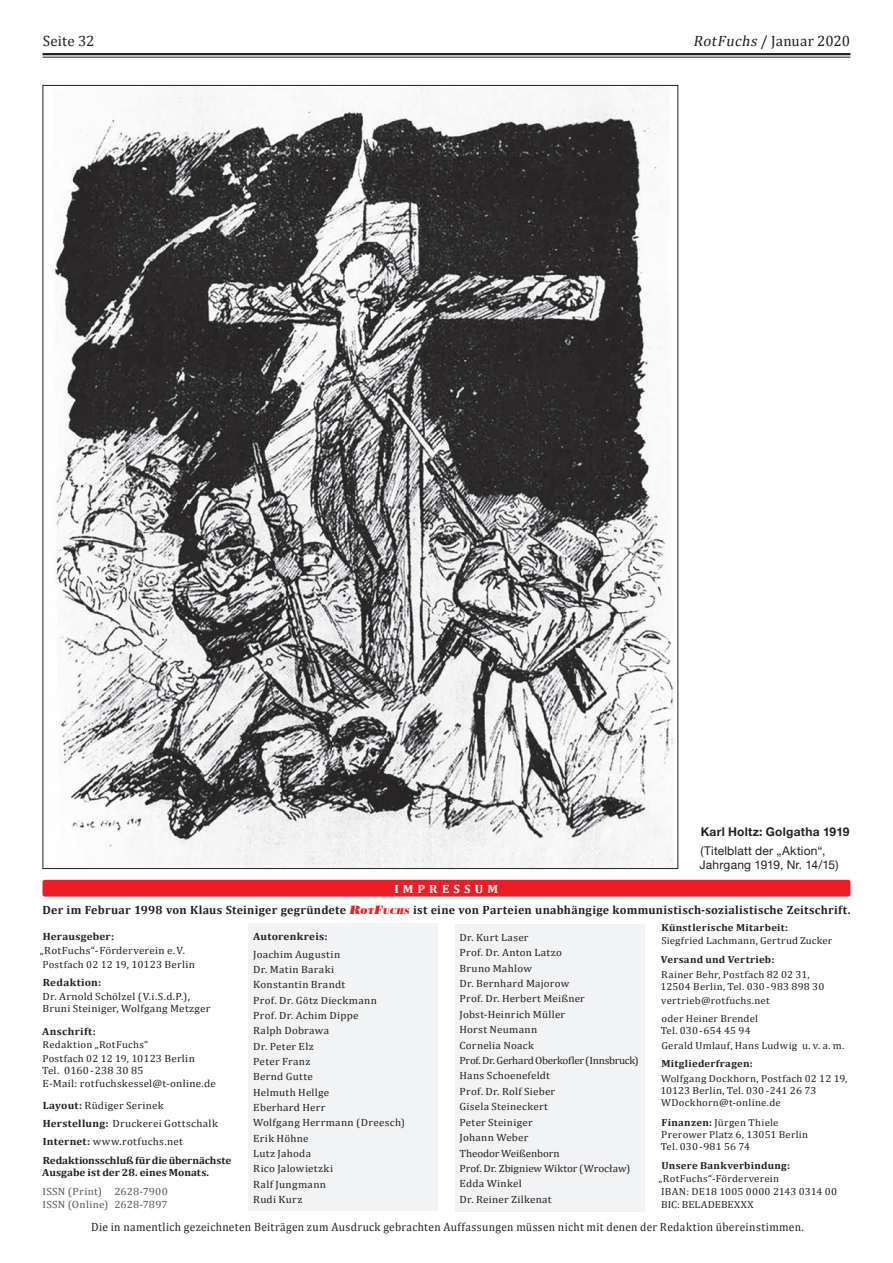
<style>
.page{position:relative;width:893px;height:1263px;background:#fff}
.page>*{position:absolute;margin:0;border:0;box-sizing:border-box;transform-origin:0 0}
.t1{font:15px "Cambria";color:#231f20}
.t2{font:700 12px/21.9px "Cambria";letter-spacing:.025em;color:#231f20;text-align:center}
.t3{font:12px "Cambria";letter-spacing:.03em;color:#231f20;scale:.95 1}
.t4{font:12px/14.4px "Helvetica Neue";letter-spacing:.015em;color:#231f20}
.t5{font:700 12px "Helvetica Neue";letter-spacing:.02em;color:#231f20}
.t6{font:10.5px/15.5px "Cambria";letter-spacing:.02em;color:#231f20;scale:1.06 1}
.t7{font:700 10.5px/18.5px "Cambria";letter-spacing:.01em;color:#231f20;scale:1.06 1}
.t8{font:10.5px/13.6px "Cambria";letter-spacing:.025em;color:#57585a;scale:1.06 1}
.t9{font:700 10.5px "Cambria";letter-spacing:.03em;color:#231f20;scale:1.06 1}
.t10{font:10.2px/12px "Cambria";letter-spacing:.02em;color:#231f20;scale:1.06 1}
.t11{font:700 10.2px "Cambria";letter-spacing:.025em;color:#231f20;scale:1.06 1}
.s1{font-style:italic}
.s2{color:#fff}
.s3{font-family:"Bodoni Std Poster";font-weight:400;font-style:italic;color:#ee1d23}
.s4{font-family:"Bodoni Std Poster";font-weight:400;font-style:italic;font-size:8.4px;color:#ee1d23}
.s5{font-weight:700}
.s6{font-size:10.5px}
.s7{font-weight:400}
</style>
<div class="page">
<hr style="left:43px;top:53px;width:807px;height:2px;background:#231f20">
<hr style="left:43px;top:57px;width:807px;height:1px;background:#231f20">
<div style="left:43px;top:880px;width:807px;height:16px;background:#ee1d23;border-radius:2px"></div>
<div style="left:455px;top:924px;width:189px;height:287px;background:#f2f3f4"></div>
<div style="left:249px;top:923px;width:189px;height:288px;background:#f2f3f4"></div>
<img style="left:54px;top:87px;width:620px;height:780px">
<h1 class="t1" style="left:43px;top:32px;width:53px">Seite 32</h1>
<h1 class="t1" style="left:693px;top:32px;width:158px"><span class="s1">RotFuchs</span>/ Januar 2020</h1>
<p class="t5" style="left:701px;top:822px;width:150px">Karl Holtz: Golgatha 1919</p>
<p class="t4" style="left:699px;top:844px;width:140px">(Titelblatt der „Aktion“,<br>Jahrgang 1919, Nr. 14/15)</p>
<p class="t2" style="left:43px;top:877px;width:809px"><span class="s2">IMPRESSUM<br></span>Der im Februar 1998 von Klaus Steiniger gegründete <span class="s3">R</span><span class="s4">OT</span><span class="s3">F</span><span class="s4">UCHS</span> ist eine von Parteien unabhängige kommunistisch-sozialistische Zeitschrift.</p>
<p class="t6" style="left:459px;top:929px;width:171px">Dr. Kurt Laser<br>Prof. Dr. Anton Latzo<br>Bruno Mahlow<br>Dr. Bernhard Majorow<br>Prof. Dr. Herbert Meißner<br>Jobst-Heinrich Müller<br>Horst Neumann<br>Cornelia Noack<br>Prof. Dr. Gerhard Oberkofler (Innsbruck)<br>Hans Schoenefeldt<br>Prof. Dr. Rolf Sieber<br>Gisela Steineckert<br>Peter Steiniger<br>Johann Weber<br>Theodor Weißenborn<br>Prof. Dr. Zbigniew Wiktor (Wrocław)<br>Edda Winkel<br>Dr. Reiner Zilkenat</p>
<p class="t11" style="left:661px;top:922px;width:121px">Künstlerische Mitarbeit:</p>
<p class="t10" style="left:661px;top:935px;width:163px">Siegfried Lachmann, Gertrud Zucker</p>
<p class="t11" style="left:661px;top:953px;width:109px">Versand und Vertrieb:</p>
<p class="t10" style="left:660px;top:968px;width:156px">Rainer Behr, Postfach 82 02 31,<br>12504 Berlin, Tel. 030 -983 898 30</p>
<p class="t10" style="left:661px;top:992px;width:104px;line-height:17.7px">vertrieb@rotfuchs.net oder Heiner Brendel</p>
<p class="t10" style="left:661px;top:1023px;width:175px;line-height:14.5px">Tel. 030-654 45 94<br>Gerald Umlauf, Hans Ludwig u. v. a. m.</p>
<p class="t11" style="left:661px;top:1058px;width:88px">Mitgliederfragen:</p>
<p class="t10" style="left:660px;top:1072px;width:178px">Wolfgang Dockhorn, Postfach 02 12 19,<br>10123 Berlin, Tel. 030 -241 26 73<br>WDockhorn@t-online.de</p>
<p class="t10" style="left:661px;top:1117px;width:141px"><span class="s5">Finanzen:</span> Jürgen Thiele<br>Prerower Platz 6, 13051 Berlin<br>Tel. 030-981 56 74</p>
<p class="t11" style="left:661px;top:1159px;width:123px">Unsere Bankverbindung:</p>
<p class="t10" style="left:659px;top:1172px;width:170px;line-height:13px">„RotFuchs“-Förderverein<br>IBAN: DE18 1005 0000 2143 0314 00<br>BIC: BELADEBEXXX</p>
<p class="t7" style="left:43px;top:927px;width:69px">Herausgeber:</p>
<p class="t6" style="left:40px;top:942px;width:139px">„RotFuchs“-Förderverein e.V.</p>
<p class="t10" style="left:42px;top:958px;width:145px">Postfach 02 12 19<span class="s6">, 10123 Berlin</span></p>
<p class="t7" style="left:43px;top:973px;width:57px">Redaktion:</p>
<p class="t6" style="left:42px;top:990px;width:160px;line-height:12.6px">Dr. Arnold Schölzel (V.i.S.d.P.),<br>Bruni Steiniger, Wolfgang Metzger</p>
<p class="t9" style="left:42px;top:1025px;width:52px">Anschrift:</p>
<p class="t10" style="left:42px;top:1038px;width:145px;line-height:13.8px">Redaktion „RotFuchs“<br>Postfach 02 12 19, <span class="s6">10123 Berlin</span></p>
<p class="t6" style="left:42px;top:1064px;width:165px;line-height:12.6px">Tel. 0160-238 30 85<br>E-Mail: rotfuchskessel@t-online.de</p>
<p class="t6" style="left:43px;top:1097px;width:167px;line-height:17.4px"><span class="s5">Layout:</span> Rüdiger Serinek<br><span class="s5">Herstellung:</span> Druckerei Gottschalk</p>
<p class="t7" style="left:43px;top:1132px;width:179px">Internet: <span class="s7">www.rotfuchs.net<br></span>Redaktionsschluß für die übernächste</p>
<p class="t7" style="left:42px;top:1163px;width:159px">Ausgabe ist der 28. eines Monats.</p>
<p class="t8" style="left:42px;top:1184px;width:120px">ISSN (Print) 2628-7900<br>ISSN (Online) 2628-7897</p>
<p class="t9" style="left:253px;top:930px;width:72px">Autorenkreis:</p>
<p class="t6" style="left:253px;top:946px;width:145px">Joachim Augustin<br>Dr. Matin Baraki<br>Konstantin Brandt<br>Prof. Dr. Götz Dieckmann<br>Prof. Dr. Achim Dippe<br>Ralph Dobrawa<br>Dr. Peter Elz<br>Peter Franz<br>Bernd Gutte<br>Helmuth Hellge<br>Eberhard Herr<br>Wolfgang Herrmann (Dreesch)<br>Erik Höhne<br>Lutz Jahoda<br>Rico Jalowietzki<br>Ralf Jungmann<br>Rudi Kurz</p>
<p class="t3" style="left:91px;top:1219px;width:752px">Die in namentlich gezeichneten Beiträgen zum Ausdruck gebrachten Auffassungen müssen nicht mit denen der Redaktion übereinstimmen.</p>
</div>
